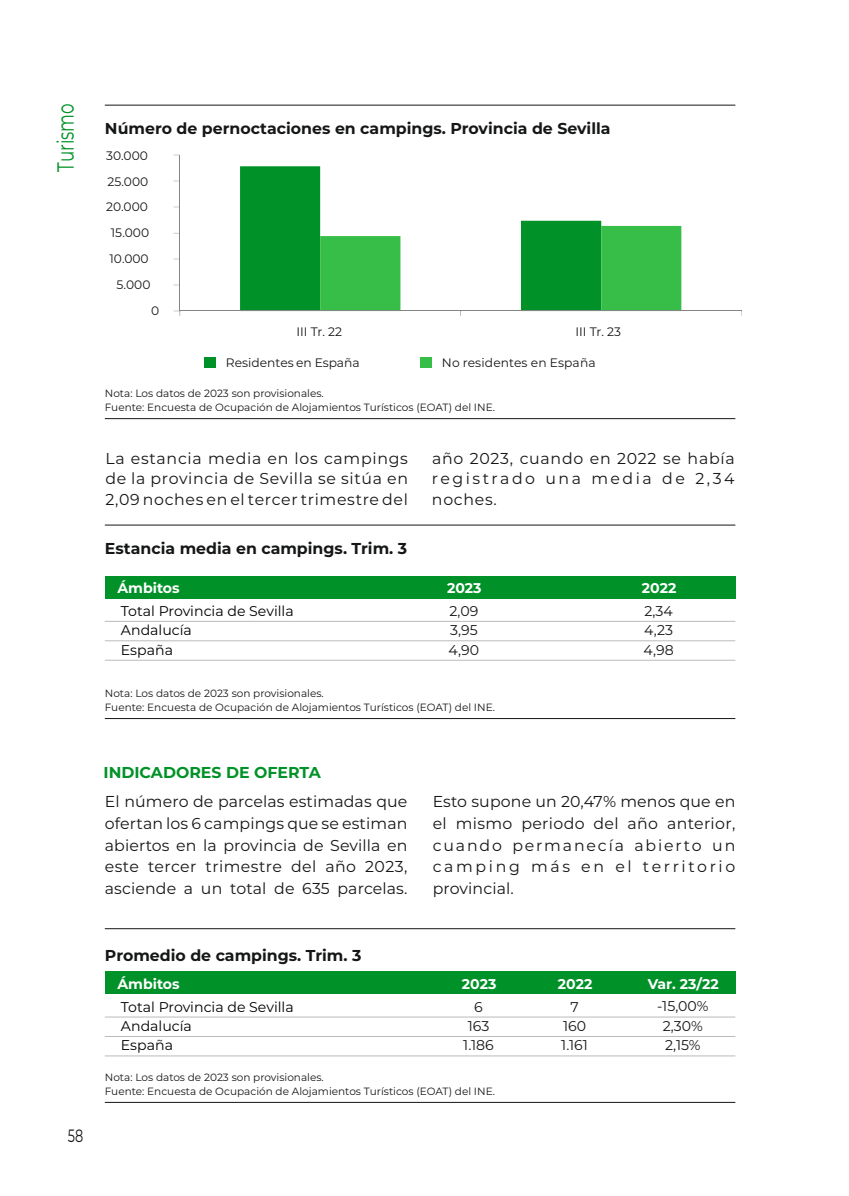
<style>
.page{position:relative;width:849px;height:1196px;background:#fff}
.page>*{position:absolute;margin:0;border:0;box-sizing:border-box;transform-origin:0 0}
.t1{font:23.28px "Montserrat";color:#009228;scale:.72 1}
.t2{font:17.68px "Montserrat";color:#151616;scale:.72 1}
.t3{font:15.75px/21.7px "Montserrat";letter-spacing:.045em;color:#151616;text-align:justify}
.t4{font:700 15.75px "Montserrat";color:#151616}
.t5{font:700 15.75px "Montserrat";color:#009228}
.t6{font:14.17px/19.4px "Montserrat";color:#000}
.t7{font:14.17px/19.4px "Montserrat";color:#151616;text-align:center}
.t8{font:700 14.17px "Montserrat";color:#fff}
.t9{font:12.25px "Montserrat";color:#151616}
.t10{font:10.5px/14.5px "Montserrat";color:#151616}
</style>
<div class="page">
<div style="left:105px;top:576px;width:630px;height:22px;background:#009228"></div>
<svg style="left:104px;top:524px;width:631px;height:1px"></svg>
<svg style="left:104px;top:718px;width:631px;height:1px"></svg>
<svg style="left:105px;top:620px;width:631px;height:2px"></svg>
<svg style="left:105px;top:640px;width:631px;height:2px"></svg>
<svg style="left:105px;top:659px;width:631px;height:2px"></svg>
<svg style="left:104px;top:928px;width:631px;height:1px"></svg>
<div style="left:105px;top:971px;width:630px;height:23px;background:#009228"></div>
<svg style="left:105px;top:1101px;width:630px;height:1px"></svg>
<svg style="left:105px;top:1016px;width:631px;height:2px"></svg>
<svg style="left:104px;top:1036px;width:632px;height:1px"></svg>
<svg style="left:105px;top:1055px;width:631px;height:1px"></svg>
<svg style="left:104px;top:105px;width:631px;height:1px"></svg>
<svg style="left:104px;top:418px;width:631px;height:1px"></svg>
<svg style="left:240px;top:166px;width:361px;height:145px"></svg>
<hr style="left:179px;top:155px;width:1px;height:156px;background:#848484">
<hr style="left:180px;top:311px;width:561px;height:1px;background:#848484">
<svg style="left:320px;top:226px;width:361px;height:90px"></svg>
<div style="left:204px;top:357px;width:11px;height:11px;background:#009228"></div>
<div style="left:420px;top:357px;width:11px;height:11px;background:#37be48"></div>
<h1 class="t1" style="left:51px;top:172px;width:96px;rotate:-90deg">Turismo</h1>
<p class="t2" style="left:68px;top:1124px;width:23px">58</p>
<p class="t4" style="left:105px;top:119px;width:507px">Número de pernoctaciones en campings. Provincia de Sevilla</p>
<p class="t9" style="left:106px;top:148px;width:43px">30.000</p>
<p class="t9" style="left:107px;top:174px;width:42px">25.000</p>
<p class="t9" style="left:106px;top:200px;width:43px">20.000</p>
<p class="t9" style="left:111px;top:225px;width:40px">15.000</p>
<p class="t9" style="left:109px;top:251px;width:41px">10.000</p>
<p class="t9" style="left:117px;top:277px;width:35px">5.000</p>
<p class="t9" style="left:151px;top:303px;width:10px">0</p>
<p class="t9" style="left:296px;top:324px;width:47px">III Tr. 22</p>
<p class="t9" style="left:226px;top:355px;width:135px">Residentes en España</p>
<p class="t9" style="left:442px;top:355px;width:155px">No residentes en España</p>
<p class="t9" style="left:575px;top:324px;width:47px">III Tr. 23</p>
<p class="t10" style="left:105px;top:386px;width:391px">Nota: Los datos de 2023 son provisionales.<br>Fuente: Encuesta de Ocupación de Alojamientos Turísticos (EOAT) del INE.</p>
<p class="t3" style="left:105px;top:447px;width:304px;line-height:20.7px">La estancia media en los campings de la provincia de Sevilla se sitúa en 2,09 noches en el tercer trimestre del</p>
<p class="t3" style="left:432px;top:447px;width:304px;line-height:20.7px">año 2023, cuando en 2022 se había registrado una media de 2,34 noches.</p>
<p class="t4" style="left:105px;top:538px;width:303px">Estancia media en campings. Trim. 3</p>
<p class="t8" style="left:117px;top:580px;width:64px">Ámbitos</p>
<p class="t8" style="left:641px;top:580px;width:36px">2022</p>
<p class="t7" style="left:643px;top:601px;width:32px;text-align:justify">2,34<br>4,23<br>4,98</p>
<p class="t8" style="left:447px;top:580px;width:36px">2023</p>
<p class="t7" style="left:448px;top:601px;width:32px;text-align:justify">2,09<br>3,95<br>4,90</p>
<p class="t6" style="left:121px;top:601px;width:174px">Total Provincia de Sevilla<br>Andalucía<br>España</p>
<p class="t10" style="left:105px;top:685px;width:391px">Nota: Los datos de 2023 son provisionales.<br>Fuente: Encuesta de Ocupación de Alojamientos Turísticos (EOAT) del INE.</p>
<p class="t5" style="left:103px;top:762px;width:219px">INDICADORES DE OFERTA</p>
<p class="t3" style="left:105px;top:790px;width:304px">El número de parcelas estimadas que ofertan los 6 campings que se estiman abiertos en la provincia de Sevilla en este tercer trimestre del año 2023, asciende a un total de 635 parcelas.</p>
<p class="t4" style="left:105px;top:945px;width:258px">Promedio de campings. Trim. 3</p>
<p class="t3" style="left:432px;top:790px;width:304px">Esto supone un 20,47% menos que en el mismo periodo del año anterior, cuando permanecía abierto un camping más en el territorio provincial.</p>
<p class="t8" style="left:117px;top:975px;width:64px">Ámbitos</p>
<p class="t8" style="left:557px;top:975px;width:36px">2022</p>
<p class="t7" style="left:561px;top:996px;width:28px">7<br>160<br>1.161</p>
<p class="t8" style="left:461px;top:975px;width:36px">2023</p>
<p class="t7" style="left:463px;top:996px;width:32px">6<br>163<br>1.186</p>
<p class="t6" style="left:121px;top:996px;width:174px">Total Provincia de Sevilla<br>Andalucía<br>España</p>
<p class="t10" style="left:105px;top:1069px;width:391px">Nota: Los datos de 2023 son provisionales.<br>Fuente: Encuesta de Ocupación de Alojamientos Turísticos (EOAT) del INE.</p>
<p class="t8" style="left:647px;top:975px;width:72px">Var. 23/22</p>
<p class="t7" style="left:657px;top:996px;width:53px">-15,00%<br>2,30%<br>2,15%</p>
</div>
